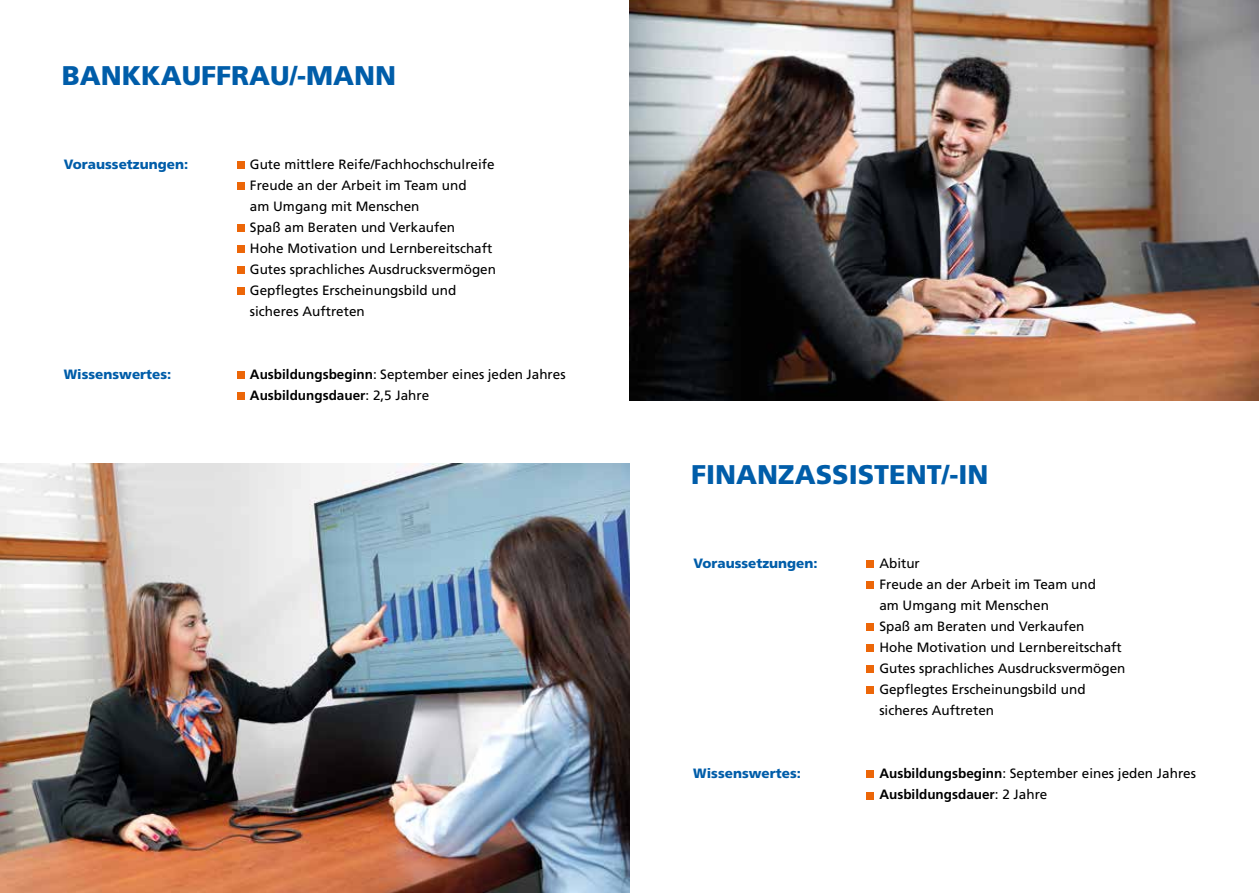
<style>
.page{position:relative;width:1259px;height:893px;background:#fff}
.page>*{position:absolute;margin:0;border:0;box-sizing:border-box;transform-origin:0 0}
.t1{font:900 27px "Frutiger";color:#005da9}
.t2{font:13.5px/21px "Frutiger";color:#000}
.t3{font:700 13.5px/21px "Frutiger";color:#000}
.t4{font:900 13.5px "Frutiger";color:#005da9}
.s1{font-weight:700}
.s2{font-weight:400}
</style>
<div class="page">
<img style="left:0;top:463px;width:629px;height:430px">
<div style="left:237px;top:372px;width:7px;height:7px;background:#ec6608"></div>
<div style="left:237px;top:393px;width:7px;height:7px;background:#ec6608"></div>
<div style="left:237px;top:162px;width:7px;height:7px;background:#ec6608"></div>
<div style="left:237px;top:183px;width:7px;height:7px;background:#ec6608"></div>
<div style="left:237px;top:225px;width:7px;height:7px;background:#ec6608"></div>
<div style="left:237px;top:246px;width:7px;height:7px;background:#ec6608"></div>
<div style="left:237px;top:267px;width:7px;height:7px;background:#ec6608"></div>
<div style="left:237px;top:288px;width:7px;height:7px;background:#ec6608"></div>
<div style="left:866px;top:771px;width:8px;height:7px;background:#ec6608"></div>
<div style="left:866px;top:792px;width:8px;height:7px;background:#ec6608"></div>
<div style="left:866px;top:561px;width:8px;height:7px;background:#ec6608"></div>
<div style="left:866px;top:582px;width:8px;height:7px;background:#ec6608"></div>
<div style="left:866px;top:624px;width:8px;height:7px;background:#ec6608"></div>
<div style="left:866px;top:645px;width:8px;height:7px;background:#ec6608"></div>
<div style="left:866px;top:666px;width:8px;height:7px;background:#ec6608"></div>
<div style="left:866px;top:687px;width:8px;height:7px;background:#ec6608"></div>
<img style="left:629px;top:0;width:630px;height:400px">
<h1 class="t1" style="left:62px;top:59px;width:336px">BANKKAUFFRAU/-MANN</h1>
<p class="t4" style="left:64px;top:156px;width:126px">Voraussetzungen:</p>
<p class="t4" style="left:64px;top:366px;width:109px">Wissenswertes:</p>
<p class="t2" style="left:250px;top:154px;width:248px">Gute mittlere Reife/Fachhochschulreife<br>Freude an der Arbeit im Team und<br>am Umgang mit Menschen<br>Spaß am Beraten und Verkaufen<br>Hohe Motivation und Lernbereitschaft<br>Gutes sprachliches Ausdrucksvermögen<br>Gepflegtes Erscheinungsbild und sicheres Auftreten</p>
<p class="t2" style="left:250px;top:364px;width:317px"><span class="s1">Ausbildungsbeginn</span>: September eines jeden Jahres<br><span class="s1">Ausbildungsdauer</span>: 2,5 Jahre</p>
<h1 class="t1" style="left:691px;top:458px;width:299px">FINANZASSISTENT/-IN</h1>
<p class="t4" style="left:693px;top:555px;width:126px">Voraussetzungen:</p>
<p class="t4" style="left:693px;top:765px;width:109px">Wissenswertes:</p>
<p class="t2" style="left:879px;top:553px;width:248px">Abitur<br>Freude an der Arbeit im Team und<br>am Umgang mit Menschen<br>Spaß am Beraten und Verkaufen<br>Hohe Motivation und Lernbereitschaft<br>Gutes sprachliches Ausdrucksvermögen<br>Gepflegtes Erscheinungsbild und sicheres Auftreten</p>
<p class="t3" style="left:879px;top:763px;width:318px">Ausbildungsbeginn<span class="s2">: September eines jeden Jahres<br></span>Ausbildungsdauer<span class="s2">: 2 Jahre</span></p>
</div>
